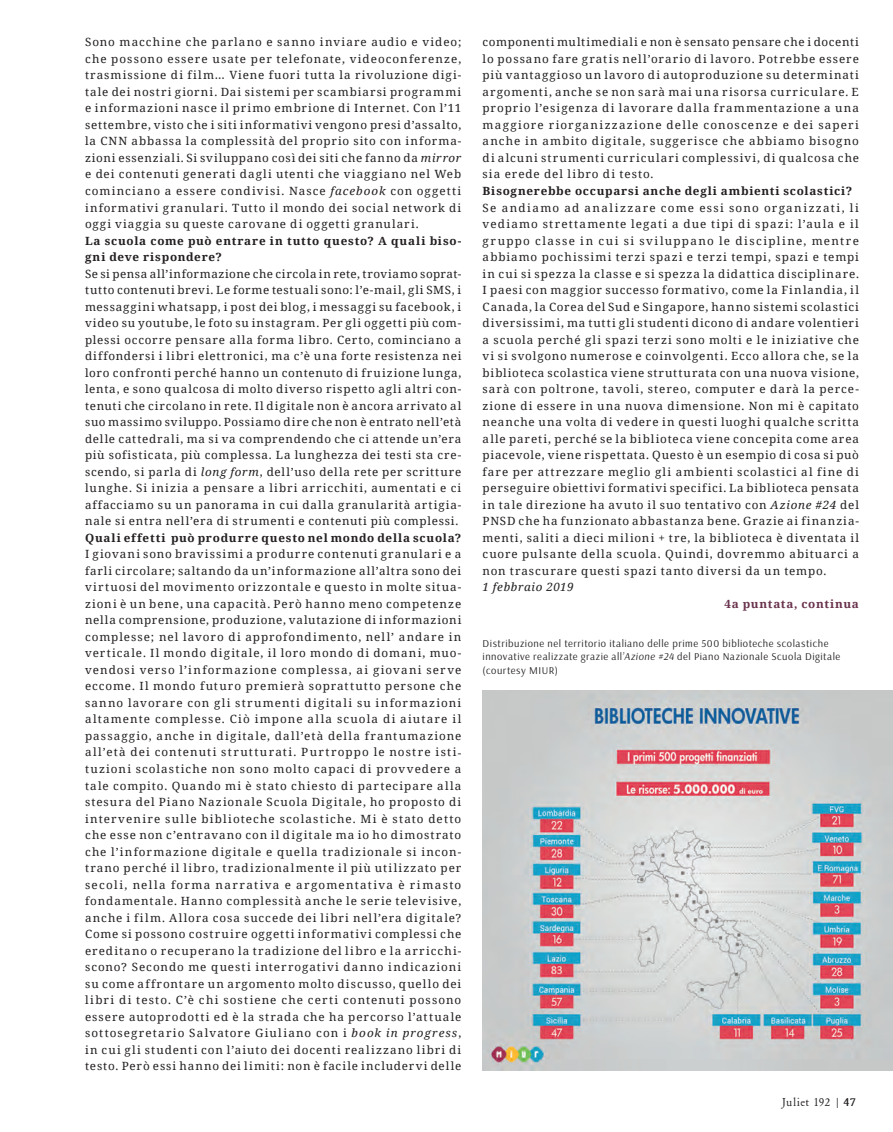
<style>
.page{position:relative;width:893px;height:1132px;background:#fff}
.page>*{position:absolute;margin:0;border:0;box-sizing:border-box;transform-origin:0 0}
.t1{font:12px "Garamond";letter-spacing:.035em;color:#231f20}
.t2{font:11.25px/16.5px "Noto Serif";letter-spacing:.075em;color:#231f20;text-align:justify}
.t3{font:700 11.25px/16.5px "Noto Serif";letter-spacing:.065em;color:#231f20}
.t4{font:700 11.25px "Noto Serif";letter-spacing:.06em;color:#69324c}
.t5{font:italic 11.25px "Noto Serif";letter-spacing:.05em;color:#231f20}
.t6{font:10.5px/13.5px "Arsenal";letter-spacing:.05em;color:#231f20}
.s1{font-style:italic}
.s2{font-weight:700}
</style>
<div class="page">
<img style="left:483px;top:690px;width:410px;height:379px">
<p class="t2" style="left:85px;top:34px;width:378px">Sono macchine che parlano e sanno inviare audio e video; che possono essere usate per telefonate, videoconferenze, trasmissione di film… Viene fuori tutta la rivoluzione digi&shy;tale dei nostri giorni. Dai sistemi per scambiarsi programmi e informazioni nasce il primo embrione di Internet. Con l’11 settembre, visto che i siti informativi vengono presi d’assalto, la CNN abbassa la complessità del proprio sito con informa&shy;zioni essenziali. Si sviluppano così dei siti che fanno da <span class="s1">mirror </span>e dei contenuti generati dagli utenti che viaggiano nel Web cominciano a essere condivisi. Nasce <span class="s1">facebook</span> con oggetti informativi granulari. Tutto il mondo dei social network di oggi viaggia su queste carovane di oggetti granulari.</p>
<p class="t3" style="left:85px;top:232px;width:378px">La scuola come può entrare in tutto questo? A quali biso&shy;gni deve rispondere?</p>
<p class="t2" style="left:85px;top:265px;width:378px">Se si pensa all’informazione che circola in rete, troviamo soprat&shy;tutto contenuti brevi. Le forme testuali sono: l’e-mail, gli SMS, i messaggini whatsapp, i post dei blog, i messaggi su facebook, i video su youtube, le foto su instagram. Per gli oggetti più com&shy;plessi occorre pensare alla forma libro. Certo, cominciano a diffondersi i libri elettronici, ma c’è una forte resistenza nei loro confronti perché hanno un contenuto di fruizione lunga, lenta, e sono qualcosa di molto diverso rispetto agli altri con&shy;tenuti che circolano in rete. Il digitale non è ancora arrivato al suo massimo sviluppo. Possiamo dire che non è entrato nell’età delle cattedrali, ma si va comprendendo che ci attende un’era più sofisticata, più complessa. La lunghezza dei testi sta cre&shy;scendo, si parla di <span class="s1">long form</span>, dell’uso della rete per scritture lunghe. Si inizia a pensare a libri arricchiti, aumentati e ci affacciamo su un panorama in cui dalla granularità artigia&shy;nale si entra nell’era di strumenti e contenuti più complessi.</p>
<p class="t3" style="left:85px;top:529px;width:378px">Quali effetti può produrre questo nel mondo della scuola?</p>
<p class="t2" style="left:85px;top:545px;width:378px">I giovani sono bravissimi a produrre contenuti granulari e a farli circolare; saltando da un’informazione all’altra sono dei virtuosi del movimento orizzontale e questo in molte situa&shy;zioni è un bene, una capacità. Però hanno meno competenze nella comprensione, produzione, valutazione di informazioni complesse; nel lavoro di approfondimento, nell’ andare in verticale. Il mondo digitale, il loro mondo di domani, muo&shy;vendosi verso l’informazione complessa, ai giovani serve eccome. Il mondo futuro premierà soprattutto persone che sanno lavorare con gli strumenti digitali su informazioni altamente complesse. Ciò impone alla scuola di aiutare il passaggio, anche in digitale, dall’età della frantumazione all’età dei contenuti strutturati. Purtroppo le nostre isti&shy;tuzioni scolastiche non sono molto capaci di provvedere a tale compito. Quando mi è stato chiesto di partecipare alla stesura del Piano Nazionale Scuola Digitale, ho proposto di intervenire sulle biblioteche scolastiche. Mi è stato detto che esse non c’entravano con il digitale ma io ho dimostrato che l’informazione digitale e quella tradizionale si incon&shy;trano perché il libro, tradizionalmente il più utilizzato per secoli, nella forma narrativa e argomentativa è rimasto fondamentale. Hanno complessità anche le serie televisive, anche i film. Allora cosa succede dei libri nell’era digitale?<br>Come si possono costruire oggetti informativi complessi che ereditano o recuperano la tradizione del libro e la arricchi&shy;scono? Secondo me questi interrogativi danno indicazioni su come affrontare un argomento molto discusso, quello dei libri di testo. C’è chi sostiene che certi contenuti possono essere autoprodotti ed è la strada che ha percorso l’attuale sottosegretario Salvatore Giuliano con i <span class="s1">book in progress</span>, in cui gli studenti con l’aiuto dei docenti realizzano libri di testo. Però essi hanno dei limiti: non è facile includervi delle</p>
<p class="t2" style="left:483px;top:34px;width:378px">componenti multimediali e non è sensato pensare che i docenti lo possano fare gratis nell’orario di lavoro. Potrebbe essere più vantaggioso un lavoro di autoproduzione su determinati argomenti, anche se non sarà mai una risorsa curriculare. E proprio l’esigenza di lavorare dalla frammentazione a una maggiore riorganizzazione delle conoscenze e dei saperi anche in ambito digitale, suggerisce che abbiamo bisogno di alcuni strumenti curriculari complessivi, di qualcosa che sia erede del libro di testo.</p>
<p class="t3" style="left:483px;top:182px;width:371px">Bisognerebbe occuparsi anche degli ambienti scolastici?</p>
<p class="t2" style="left:483px;top:199px;width:378px">Se andiamo ad analizzare come essi sono organizzati, li vediamo strettamente legati a due tipi di spazi: l’aula e il gruppo classe in cui si sviluppano le discipline, mentre abbiamo pochissimi terzi spazi e terzi tempi, spazi e tempi in cui si spezza la classe e si spezza la didattica disciplinare.<br>I paesi con maggior successo formativo, come la Finlandia, il Canada, la Corea del Sud e Singapore, hanno sistemi scolastici diversissimi, ma tutti gli studenti dicono di andare volentieri a scuola perché gli spazi terzi sono molti e le iniziative che vi si svolgono numerose e coinvolgenti. Ecco allora che, se la biblioteca scolastica viene strutturata con una nuova visione, sarà con poltrone, tavoli, stereo, computer e darà la perce&shy;zione di essere in una nuova dimensione. Non mi è capitato neanche una volta di vedere in questi luoghi qualche scritta alle pareti, perché se la biblioteca viene concepita come area piacevole, viene rispettata. Questo è un esempio di cosa si può fare per attrezzare meglio gli ambienti scolastici al fine di perseguire obiettivi formativi specifici. La biblioteca pensata in tale direzione ha avuto il suo tentativo con <span class="s1">Azione #24</span> del PNSD che ha funzionato abbastanza bene. Grazie ai finanzia&shy;menti, saliti a dieci milioni + tre, la biblioteca è diventata il cuore pulsante della scuola. Quindi, dovremmo abituarci a non trascurare questi spazi tanto diversi da un tempo.</p>
<p class="t5" style="left:483px;top:579px;width:92px">1 febbraio 2019</p>
<p class="t4" style="left:724px;top:595px;width:136px">4a puntata, continua</p>
<p class="t6" style="left:483px;top:636px;width:359px">Distribuzione nel territorio italiano delle prime 500 biblioteche scolastiche innovative realizzate grazie all’<span class="s1">Azione #24</span> del Piano Nazionale Scuola Digitale (courtesy MIUR)</p>
<p class="t1" style="left:782px;top:1094px;width:75px">Juliet 192 | <span class="s2">47</span></p>
</div>
